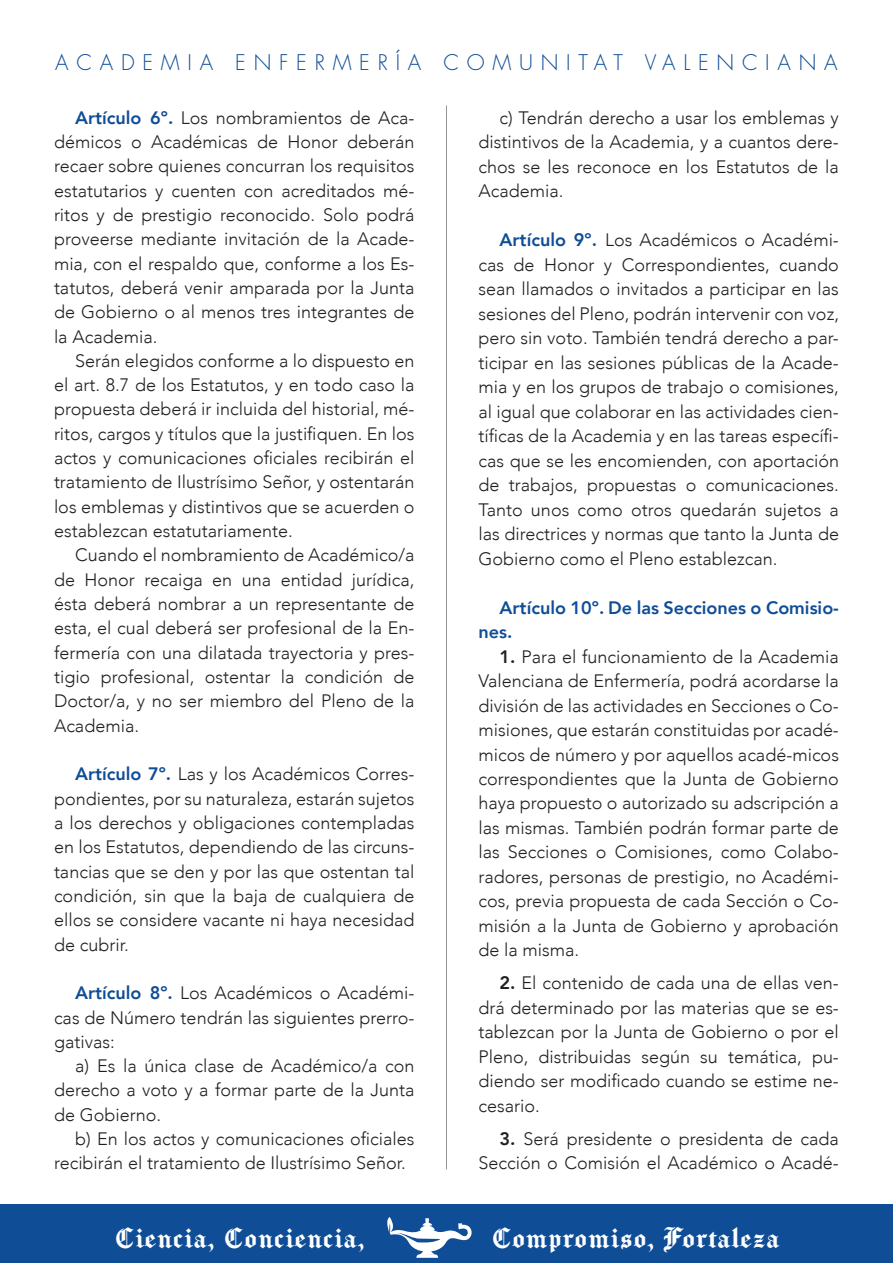
<style>
.page{position:relative;width:893px;height:1263px;background:#fff}
.page>*{position:absolute;margin:0;border:0;box-sizing:border-box;transform-origin:0 0}
.t1{font:27px "Chomsky";letter-spacing:.04em;color:#fff}
.t2{font:300 21px "Futura";letter-spacing:.37em;color:#0f4d96}
.t3{font:300 18px/24.3px "Avenir";color:#231f20;text-align:justify}
.t4{font:800 18px/24.5px "Avenir";color:#0f4d96}
.s1{font-weight:800;color:#0f4d96}
.s2{font-weight:800}
</style>
<div class="page">
<div style="left:0;top:1204px;width:893px;height:59px;background:#0f4d96"></div>
<svg style="left:387px;top:1217px;width:85px;height:41px"></svg>
<hr style="left:446px;top:106px;width:1px;height:1063px;background:#939598">
<p class="t2" style="left:55px;top:50px;width:784px">ACADEMIA ENFERMERÍA COMUNITAT VALENCIANA</p>
<p class="t3" style="left:54px;top:105px;width:362px;text-indent:21px"><span class="s1">Artículo 6º.</span> Los nombramientos de Aca&shy;démicos o Académicas de Honor deberán recaer sobre quienes concurran los requisitos estatutarios y cuenten con acreditados mé&shy;ritos y de prestigio reconocido. Solo podrá proveerse mediante invitación de la Acade&shy;mia, con el respaldo que, conforme a los Es&shy;tatutos, deberá venir amparada por la Junta de Gobierno o al menos tres integrantes de la Academia.</p>
<p class="t3" style="left:54px;top:348px;width:362px;text-indent:21px">Serán elegidos conforme a lo dispuesto en el art. 8.7 de los Estatutos, y en todo caso la propuesta deberá ir incluida del historial, mé&shy;ritos, cargos y títulos que la justifiquen. En los actos y comunicaciones oficiales recibirán el tratamiento de Ilustrísimo Señor, y ostentarán los emblemas y distintivos que se acuerden o establezcan estatutariamente.</p>
<p class="t3" style="left:54px;top:543px;width:362px;text-indent:21px">Cuando el nombramiento de Académico/a de Honor recaiga en una entidad jurídica, ésta deberá nombrar a un representante de esta, el cual deberá ser profesional de la En&shy;fermería con una dilatada trayectoria y pres&shy;tigio profesional, ostentar la condición de Doctor/a, y no ser miembro del Pleno de la Academia.</p>
<p class="t3" style="left:54px;top:762px;width:362px;text-indent:21px"><span class="s1">Artículo 7º.</span> Las y los Académicos Corres&shy;pondientes, por su naturaleza, estarán sujetos a los derechos y obligaciones contempladas en los Estatutos, dependiendo de las circuns&shy;tancias que se den y por las que ostentan tal condición, sin que la baja de cualquiera de ellos se considere vacante ni haya necesidad de cubrir.</p>
<p class="t3" style="left:54px;top:981px;width:362px;text-indent:21px"><span class="s1">Artículo 8º.</span> Los Académicos o Académi&shy;cas de Número tendrán las siguientes prerro&shy;gativas:</p>
<p class="t3" style="left:54px;top:1054px;width:362px;text-indent:21px">a) Es la única clase de Académico/a con derecho a voto y a formar parte de la Junta de Gobierno.</p>
<p class="t3" style="left:54px;top:1127px;width:362px;text-indent:21px">b) En los actos y comunicaciones oficiales recibirán el tratamiento de Ilustrísimo Señor.</p>
<p class="t3" style="left:478px;top:105px;width:362px;text-indent:21px">c) Tendrán derecho a usar los emblemas y distintivos de la Academia, y a cuantos dere&shy;chos se les reconoce en los Estatutos de la Academia.</p>
<p class="t3" style="left:478px;top:228px;width:362px;text-indent:21px"><span class="s1">Artículo 9º.</span> Los Académicos o Académi&shy;cas de Honor y Correspondientes, cuando sean llamados o invitados a participar en las sesiones del Pleno, podrán intervenir con voz, pero sin voto. También tendrá derecho a par&shy;ticipar en las sesiones públicas de la Acade&shy;mia y en los grupos de trabajo o comisiones, al igual que colaborar en las actividades cien&shy;tíficas de la Academia y en las tareas específi&shy;cas que se les encomienden, con aportación de trabajos, propuestas o comunicaciones.<br>Tanto unos como otros quedarán sujetos a las directrices y normas que tanto la Junta de Gobierno como el Pleno establezcan.</p>
<p class="t4" style="left:478px;top:595px;width:362px;text-indent:21px">Artículo 10º. De las Secciones o Comisio&shy;nes.</p>
<p class="t3" style="left:478px;top:644px;width:362px;text-indent:21px"><span class="s2">1.</span> Para el funcionamiento de la Academia Valenciana de Enfermería, podrá acordarse la división de las actividades en Secciones o Co&shy;misiones, que estarán constituidas por acadé&shy;micos de número y por aquellos acadé-micos correspondientes que la Junta de Gobierno haya propuesto o autorizado su adscripción a las mismas. También podrán formar parte de las Secciones o Comisiones, como Colabo&shy;radores, personas de prestigio, no Académi&shy;cos, previa propuesta de cada Sección o Co&shy;misión a la Junta de Gobierno y aprobación de la misma.</p>
<p class="t3" style="left:478px;top:971px;width:362px;text-indent:21px"><span class="s2">2.</span> El contenido de cada una de ellas ven&shy;drá determinado por las materias que se es&shy;tablezcan por la Junta de Gobierno o por el Pleno, distribuidas según su temática, pu&shy;diendo ser modificado cuando se estime ne&shy;cesario.</p>
<p class="t3" style="left:478px;top:1126px;width:362px;text-align:right"><span class="s2">3.</span> Será presidente o presidenta de cada<br>Sección o Comisión el Académico o Acadé-</p>
<p class="t1" style="left:114px;top:1218px;width:252px">Ciencia, Conciencia,</p>
<p class="t1" style="left:491px;top:1218px;width:290px">Compromiso, Fortaleza</p>
</div>
